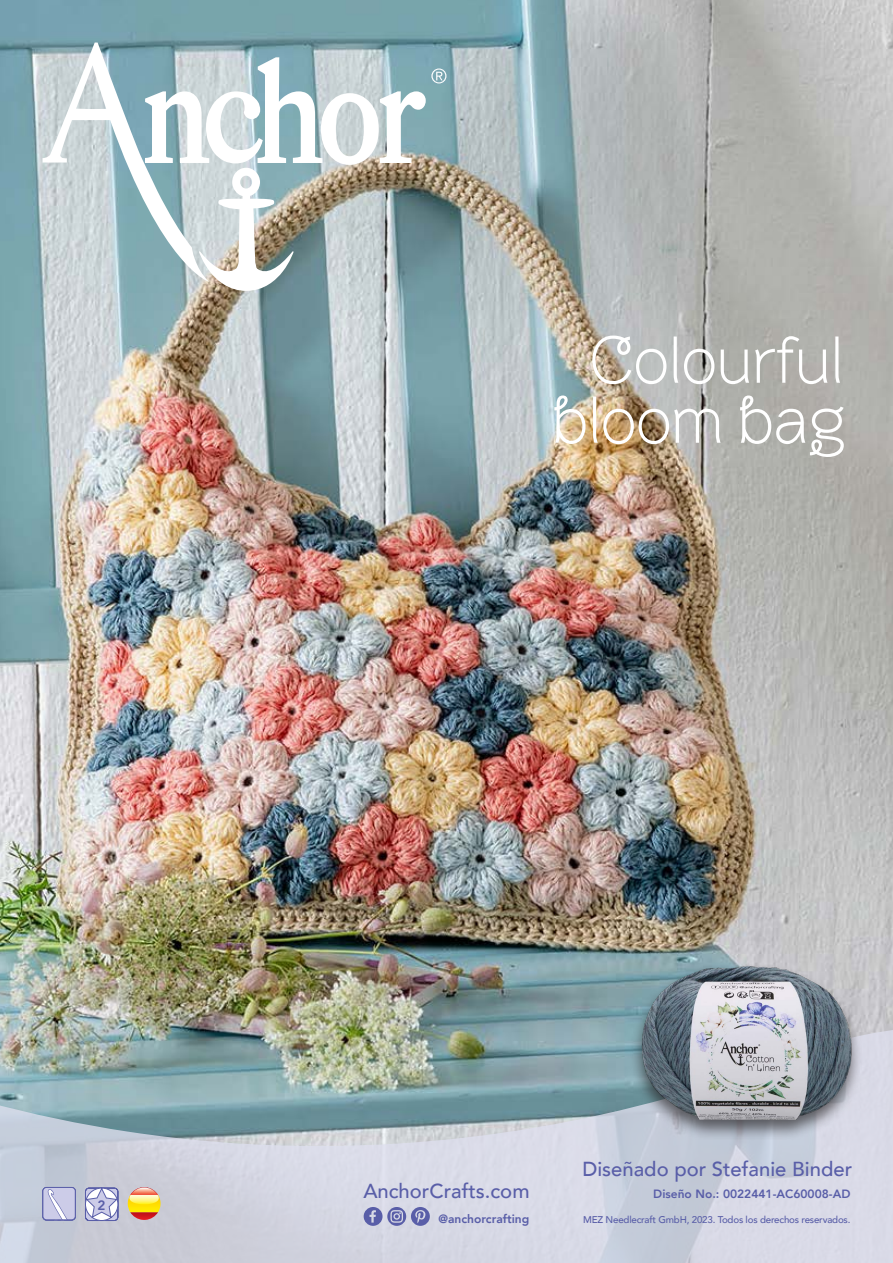
<style>
.page{position:relative;width:893px;height:1263px;background:#fff}
.page>*{position:absolute;margin:0;border:0;box-sizing:border-box;transform-origin:0 0}
.Head_Title{font:300 67.5px/60px "Brownstone Sans";letter-spacing:-.02em;color:#fff;text-align:center}
.Designed_by___Anchor{font:500 20.25px "Avenir";color:#595ea8}
.Number_of_Difficulty{font:800 13.5px "Avenir";color:#595ea8}
.Design_No{font:800 12px "Avenir";color:#595ea8}
.Designed_by___Anchor-2{font:800 12px "Avenir";color:#595ea8}
.t1{font:500 9.75px "Avenir";letter-spacing:-.02em;color:#595ea8}
</style>
<div class="page">
<img style="left:0;top:0;width:893px;height:1029px">
<svg style="left:0;top:1029px;width:893px;height:234px;background:#b7c3cb"></svg>
<div style="left:42px;top:1187px;width:34px;height:33px;border:1px solid #595ea8;border-radius:4px"></div>
<div style="left:43px;top:1187px;width:32px;height:33px;background:#cccce8;border-radius:4px"></div>
<div style="left:43px;top:1187px;width:33px;height:33px;border:1px solid #595ea8;border-radius:4px"></div>
<svg style="left:47px;top:1189px;width:28px;height:34px"></svg>
<svg style="left:85px;top:1187px;width:34px;height:34px"></svg>
<svg style="left:364px;top:1207px;width:66px;height:19px"></svg>
<svg style="left:128px;top:1187px;width:33px;height:33px"></svg>
<div style="left:630px;top:962px;width:233px;height:178px;background:#231f20;opacity:.65"></div>
<img style="left:622px;top:926px;width:251px;height:210px">
<svg style="left:431px;top:69px;width:15px;height:14px"></svg>
<svg style="left:43px;top:43px;width:383px;height:248px"></svg>
<p class="Head_Title" style="left:551px;top:329px;width:296px">Colourful bloom bag</p>
<p class="Number_of_Difficulty" style="left:98px;top:1194px;width:9px">2</p>
<p class="Designed_by___Anchor" style="left:582px;top:1151px;width:271px">Diseñado por Stefanie Binder</p>
<p class="Designed_by___Anchor" style="left:363px;top:1173px;width:168px">AnchorCrafts.com</p>
<p class="Designed_by___Anchor-2" style="left:439px;top:1209px;width:92px">@anchorcrafting</p>
<p class="t1" style="left:583px;top:1211px;width:269px">MEZ Needlecraft GmbH, 2023. Todos los derechos reservados.</p>
<p class="Design_No" style="left:653px;top:1184px;width:199px">Diseño No.: 0022441-AC60008-AD</p>
</div>
